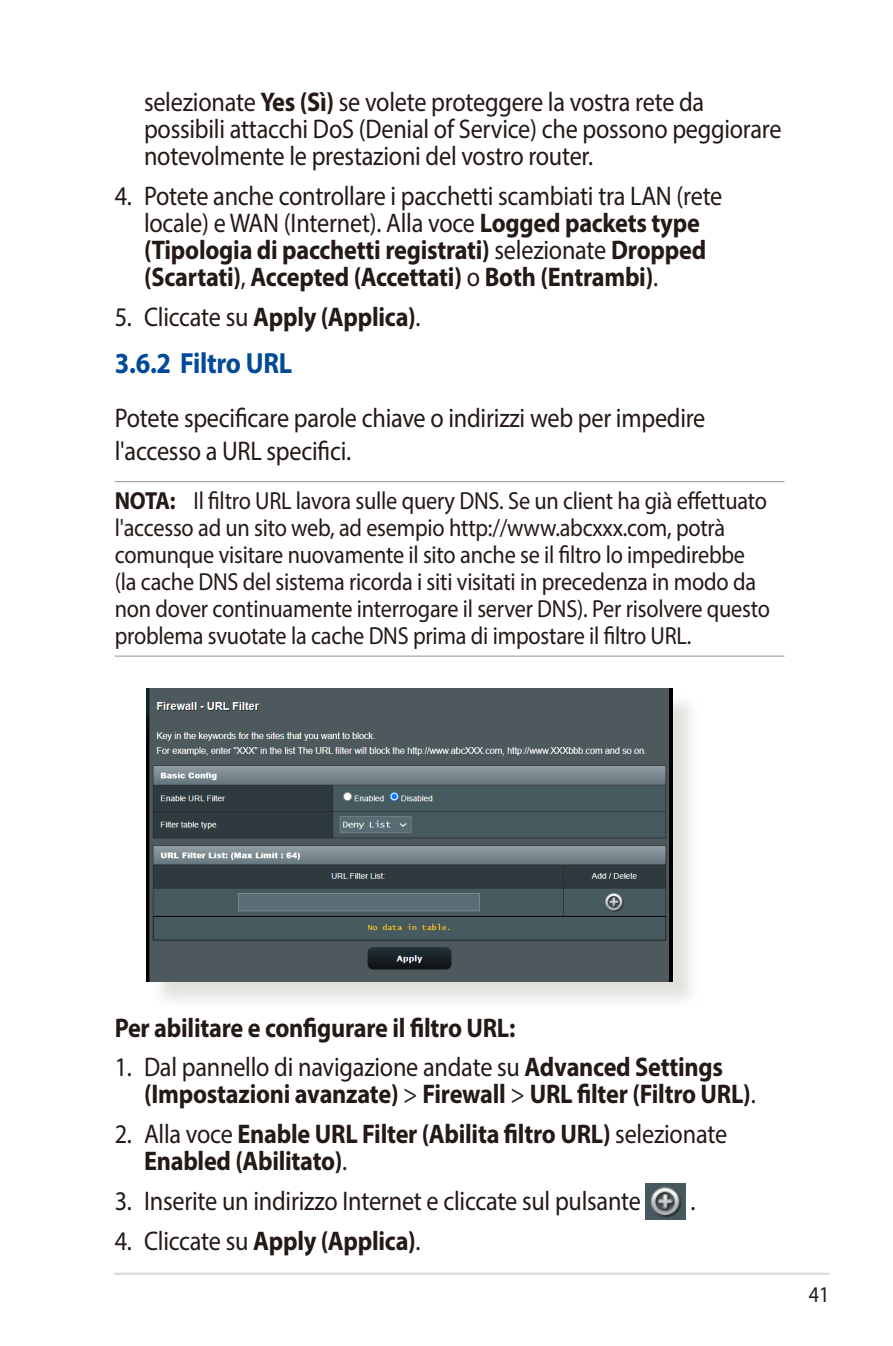
<style>
.page{position:relative;width:893px;height:1346px;background:#fff}
.page>*{position:absolute;margin:0;border:0;box-sizing:border-box;transform-origin:0 0}
.t1{font:700 29.25px "Myriad Pro";letter-spacing:-.01em;color:#004a99;scale:.9 1}
.t2{font:700 27px/27px "Myriad Pro";letter-spacing:-.01em;color:#231916;scale:.9 1}
.t3{font:27px/27px "Myriad Pro";letter-spacing:-.01em;color:#231916;scale:.9 1}
.t4{font:24.75px/27px "Myriad Pro";letter-spacing:-.01em;color:#231916;scale:.9 1}
.t5{font:22.5px "Myriad Pro";color:#231916;scale:.9 1}
.s1{font-weight:700}
.s2{font-weight:400}
</style>
<div class="page">
<hr style="left:114px;top:1272px;width:715px;height:3px;background:#dcdddd">
<hr style="left:115px;top:481px;width:669px;height:1px;background:#a0a0a1">
<hr style="left:115px;top:655px;width:669px;height:2px;background:#a0a0a1">
<img style="left:646px;top:1183px;width:39px;height:36px">
<div style="left:150px;top:692px;width:551px;height:318px;background:#d9d8d4;opacity:.75"></div>
<img style="left:147px;top:689px;width:526px;height:293px">
<p class="t3" style="left:144px;top:88px;width:710px">selezionate <span class="s1">Yes (Sì)</span> se volete proteggere la vostra rete da possibili attacchi DoS (Denial of Service) che possono peggiorare notevolmente le prestazioni del vostro router.</p>
<p class="t2" style="left:144px;top:182px;width:644px;text-indent:-29px"><span class="s2">4. Potete anche controllare i pacchetti scambiati tra LAN (rete locale) e WAN (Internet). Alla voce</span> Logged packets type (Tipologia di pacchetti registrati) <span class="s2">selezionate</span> Dropped (Scartati)<span class="s2">,</span> Accepted (Accettati) <span class="s2">o</span> Both (Entrambi)<span class="s2">.</span></p>
<p class="t2" style="left:115px;top:302px;width:341px"><span class="s2">5. Cliccate su</span> Apply (Applica)<span class="s2">.</span></p>
<p class="t1" style="left:115px;top:344px;width:199px">3.6.2 Filtro URL</p>
<p class="t3" style="left:115px;top:401px;width:658px;line-height:32.4px">Potete specificare parole chiave o indirizzi web per impedire l'accesso a URL specifici.</p>
<p class="t4" style="left:115px;top:487px;width:730px"><span class="s1">NOTA:</span> Il filtro URL lavora sulle query DNS. Se un client ha già effettuato l'accesso ad un sito web, ad esempio http://www.abcxxx.com, potrà comunque visitare nuovamente il sito anche se il filtro lo impedirebbe (la cache DNS del sistema ricorda i siti visitati in precedenza in modo da non dover continuamente interrogare il server DNS). Per risolvere questo problema svuotate la cache DNS prima di impostare il filtro URL.</p>
<p class="t2" style="left:115px;top:1013px;width:447px">Per abilitare e configurare il filtro URL:</p>
<p class="t2" style="left:144px;top:1053px;width:681px;text-indent:-29px"><span class="s2">1. Dal pannello di navigazione andate su</span> Advanced Settings (Impostazioni avanzate) <span class="s2">&gt;</span> Firewall <span class="s2">&gt;</span> URL filter (Filtro URL)<span class="s2">.</span></p>
<p class="t2" style="left:144px;top:1120px;width:649px;text-indent:-29px"><span class="s2">2. Alla voce</span> Enable URL Filter (Abilita filtro URL) <span class="s2">selezionate<br></span>Enabled (Abilitato)<span class="s2">.</span></p>
<p class="t3" style="left:115px;top:1187px;width:586px">3. Inserite un indirizzo Internet e cliccate sul pulsante</p>
<p class="t3" style="left:690px;top:1187px;width:7px">.</p>
<p class="t2" style="left:115px;top:1226px;width:341px"><span class="s2">4. Cliccate su</span> Apply (Applica)<span class="s2">.</span></p>
<p class="t5" style="left:809px;top:1281px;width:24px">41</p>
</div>
